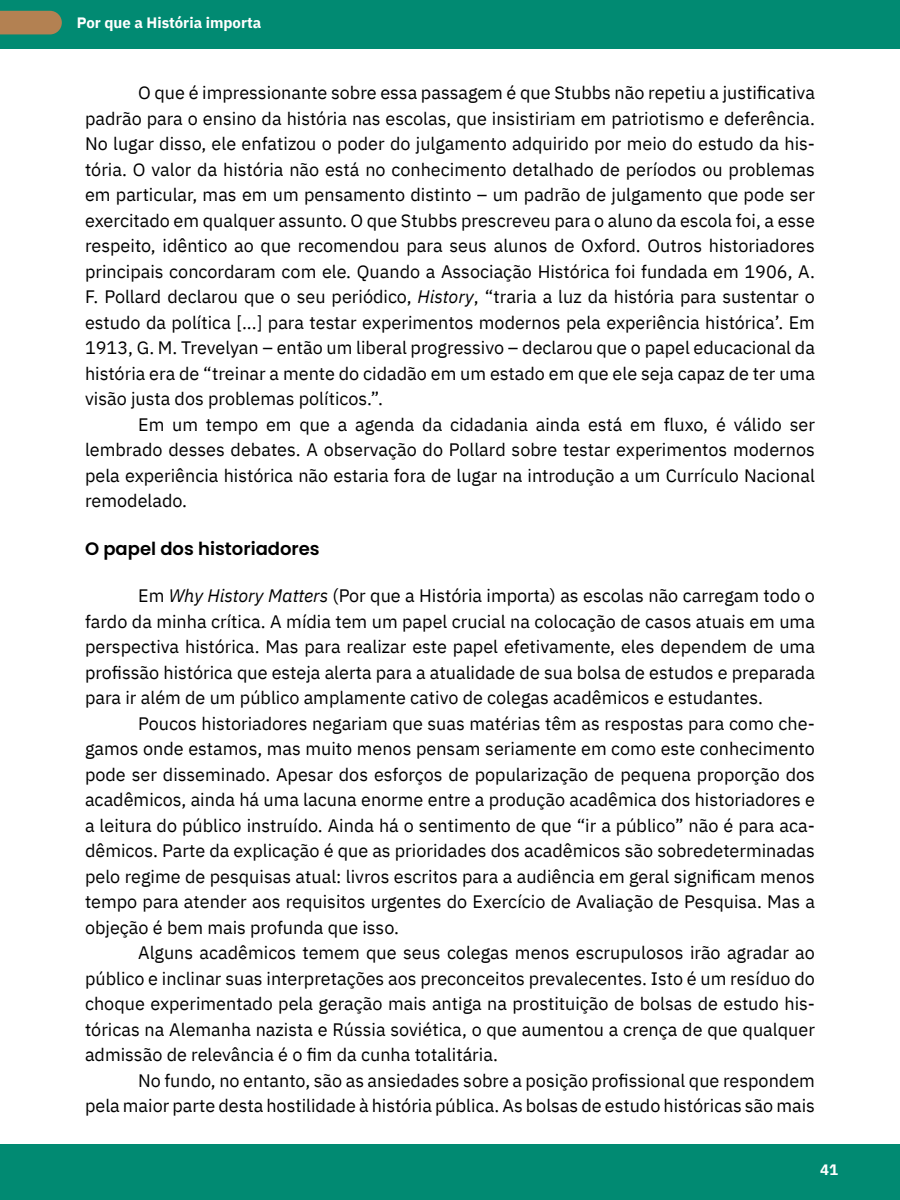
<style>
.page{position:relative;width:900px;height:1200px;background:#fff}
.page>*{position:absolute;margin:0;border:0;box-sizing:border-box;transform-origin:0 0}
.Corpo_do_Texto{font:18px/25.5px "IBM Plex Sans";color:#000;text-align:justify}
.SUBSUB{font:600 18px "Poppins";color:#000}
.t1{font:700 15px "IBM Plex Sans";color:#fff}
.s1{font-style:italic}
</style>
<div class="page">
<div style="left:0;top:1144px;width:900px;height:56px;background:#018a72"></div>
<div style="left:0;top:0;width:900px;height:49px;background:#018a72"></div>
<svg style="left:0;top:11px;width:62px;height:23px"></svg>
<p class="t1" style="left:77px;top:11px;width:186px">Por que a História importa</p>
<p class="Corpo_do_Texto" style="left:85px;top:78px;width:731px;text-indent:53px">O que é impressionante sobre essa passagem é que Stubbs não repetiu a justificativa padrão para o ensino da história nas escolas, que insistiriam em patriotismo e deferência.<br>No lugar disso, ele enfatizou o poder do julgamento adquirido por meio do estudo da his&shy;tória. O valor da história não está no conhecimento detalhado de períodos ou problemas em particular, mas em um pensamento distinto – um padrão de julgamento que pode ser exercitado em qualquer assunto. O que Stubbs prescreveu para o aluno da escola foi, a esse respeito, idêntico ao que recomendou para seus alunos de Oxford. Outros historiadores principais concordaram com ele. Quando a Associação Histórica foi fundada em 1906, A.<br>F. Pollard declarou que o seu periódico, <span class="s1">History</span>, “traria a luz da história para sustentar o estudo da política [...] para testar experimentos modernos pela experiência histórica’. Em 1913, G. M. Trevelyan – então um liberal progressivo – declarou que o papel educacional da história era de “treinar a mente do cidadão em um estado em que ele seja capaz de ter uma visão justa dos problemas políticos.”.</p>
<p class="Corpo_do_Texto" style="left:85px;top:410px;width:731px;text-indent:53px">Em um tempo em que a agenda da cidadania ainda está em fluxo, é válido ser lembrado desses debates. A observação do Pollard sobre testar experimentos modernos pela experiência histórica não estaria fora de lugar na introdução a um Currículo Nacional remodelado.</p>
<p class="SUBSUB" style="left:85px;top:539px;width:236px">O papel dos historiadores</p>
<p class="Corpo_do_Texto" style="left:85px;top:581px;width:731px;text-indent:53px">Em <span class="s1">Why History Matters</span> (Por que a História importa) as escolas não carregam todo o fardo da minha crítica. A mídia tem um papel crucial na colocação de casos atuais em uma perspectiva histórica. Mas para realizar este papel efetivamente, eles dependem de uma profissão histórica que esteja alerta para a atualidade de sua bolsa de estudos e preparada para ir além de um público amplamente cativo de colegas acadêmicos e estudantes.</p>
<p class="Corpo_do_Texto" style="left:85px;top:709px;width:731px;text-indent:53px">Poucos historiadores negariam que suas matérias têm as respostas para como che&shy;gamos onde estamos, mas muito menos pensam seriamente em como este conhecimento pode ser disseminado. Apesar dos esforços de popularização de pequena proporção dos acadêmicos, ainda há uma lacuna enorme entre a produção acadêmica dos historiadores e a leitura do público instruído. Ainda há o sentimento de que “ir a público” não é para aca&shy;dêmicos. Parte da explicação é que as prioridades dos acadêmicos são sobredeterminadas pelo regime de pesquisas atual: livros escritos para a audiência em geral significam menos tempo para atender aos requisitos urgentes do Exercício de Avaliação de Pesquisa. Mas a objeção é bem mais profunda que isso.</p>
<p class="Corpo_do_Texto" style="left:85px;top:938px;width:731px;text-indent:53px">Alguns acadêmicos temem que seus colegas menos escrupulosos irão agradar ao público e inclinar suas interpretações aos preconceitos prevalecentes. Isto é um resíduo do choque experimentado pela geração mais antiga na prostituição de bolsas de estudo his&shy;tóricas na Alemanha nazista e Rússia soviética, o que aumentou a crença de que qualquer admissão de relevância é o fim da cunha totalitária.</p>
<p class="Corpo_do_Texto" style="left:85px;top:1066px;width:731px;text-align:right">No fundo, no entanto, são as ansiedades sobre a posição profissional que respondem<br>pela maior parte desta hostilidade à história pública. As bolsas de estudo históricas são mais</p>
<p class="t1" style="left:820px;top:1158px;width:19px">41</p>
</div>
